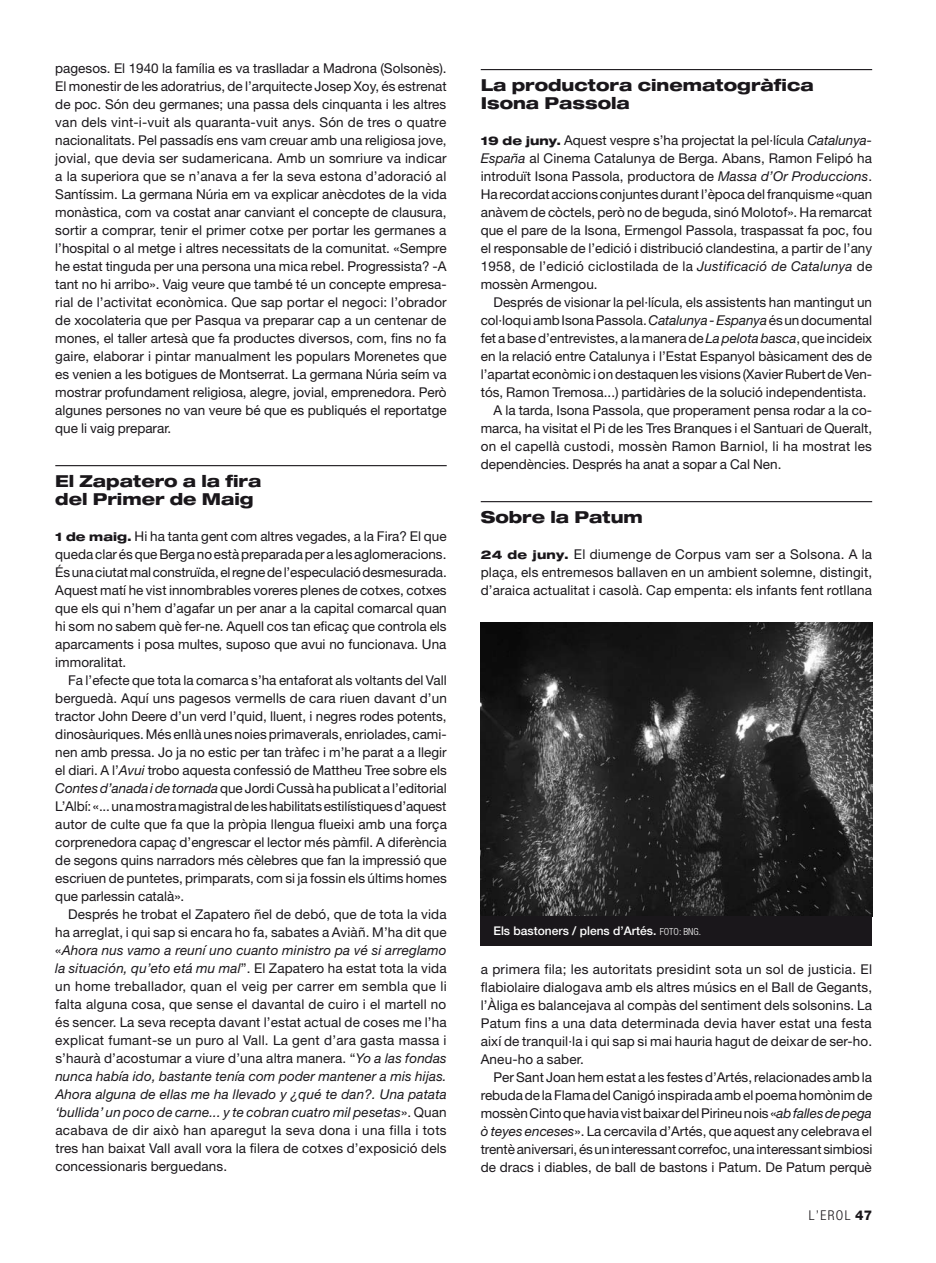
<style>
.page{position:relative;width:936px;height:1263px;background:#fff}
.page>*{position:absolute;margin:0;border:0;box-sizing:border-box;transform-origin:0 0}
.t1{font:800 expanded 16.5px/18px "Helvetica Neue LT Std";color:#1a171b}
.t2{font:13.5px/18px "Helvetica Neue LT Std";color:#1a171b;text-align:justify}
.t3{font:13.5px "Helvetica Neue LT Std";letter-spacing:.02em;color:#1a171b}
.t4{font:300 condensed 13.5px "Helvetica Neue LT Std";color:#1a171b}
.t5{font:500 12px "Helvetica Neue LT Std";color:#fff}
.s1{font-weight:800;font-stretch:expanded;font-size:12px}
.s2{font-style:italic}
.s3{font-weight:300;font-stretch:condensed;font-size:9.75px}
.s4{font-weight:800;font-stretch:normal}
</style>
<div class="page">
<hr style="left:55px;top:465px;width:391px;height:1px;background:#1a171b">
<hr style="left:480px;top:69px;width:392px;height:1px;background:#1a171b">
<hr style="left:480px;top:501px;width:392px;height:1px;background:#1a171b">
<img style="left:480px;top:623px;width:392px;height:293px">
<div style="left:480px;top:916px;width:392px;height:30px;background:#1a171b"></div>
<p class="t2" style="left:55px;top:59px;width:393px">pagesos. El 1940 la família es va traslladar a Madrona (Solsonès).<br>El monestir de les adoratrius, de l’arquitecte Josep Xoy, és estrenat de poc. Són deu germanes; una passa dels cinquanta i les altres van dels vint-i-vuit als quaranta-vuit anys. Són de tres o quatre nacionalitats. Pel passadís ens vam creuar amb una religiosa jove, jovial, que devia ser sudamericana. Amb un somriure va indicar a la superiora que se n’anava a fer la seva estona d’adoració al Santíssim. La germana Núria em va explicar anècdotes de la vida monàstica, com va costat anar canviant el concepte de clausura, sortir a comprar, tenir el primer cotxe per portar les germanes a l’hospital o al metge i altres necessitats de la comunitat. «Sempre he estat tinguda per una persona una mica rebel. Progressista? -A tant no hi arribo». Vaig veure que també té un concepte empresa&shy;rial de l’activitat econòmica. Que sap portar el negoci: l’obrador de xocolateria que per Pasqua va preparar cap a un centenar de mones, el taller artesà que fa productes diversos, com, fins no fa gaire, elaborar i pintar manualment les populars Morenetes que es venien a les botigues de Montserrat. La germana Núria seím va mostrar profundament religiosa, alegre, jovial, emprenedora. Però algunes persones no van veure bé que es publiqués el reportatge que li vaig preparar.</p>
<p class="t1" style="left:55px;top:472px;width:208px">El Zapatero a la fira del Primer de Maig</p>
<p class="t2" style="left:55px;top:527px;width:393px"><span class="s1">1 de maig.</span> Hi ha tanta gent com altres vegades, a la Fira? El que queda clar és que Berga no està preparada per a les aglomeracions.<br>És una ciutat mal construïda, el regne de l’especulació desmesurada.<br>Aquest matí he vist innombrables voreres plenes de cotxes, cotxes que els qui n’hem d’agafar un per anar a la capital comarcal quan hi som no sabem què fer-ne. Aquell cos tan eficaç que controla els aparcaments i posa multes, suposo que avui no funcionava. Una immoralitat.</p>
<p class="t2" style="left:55px;top:671px;width:393px;text-indent:13px">Fa l’efecte que tota la comarca s’ha entaforat als voltants del Vall berguedà. Aquí uns pagesos vermells de cara riuen davant d’un tractor John Deere d’un verd l’quid, lluent, i negres rodes potents, dinosàuriques. Més enllà unes noies primaverals, enriolades, cami&shy;nen amb pressa. Jo ja no estic per tan tràfec i m’he parat a a llegir el diari. A l’<span class="s2">Avui</span> trobo aquesta confessió de Mattheu Tree sobre els <span class="s2">Contes d’anada i de tornada</span> que Jordi Cussà ha publicat a l’editorial L’Albí: «... una mostra magistral de les habilitats estilístiques d’aquest autor de culte que fa que la pròpia llengua flueixi amb una força corprenedora capaç d’engrescar el lector més pàmfil. A diferència de segons quins narradors més cèlebres que fan la impressió que escriuen de puntetes, primparats, com si ja fossin els últims homes que parlessin català».</p>
<p class="t2" style="left:55px;top:905px;width:393px;text-indent:13px">Després he trobat el Zapatero ñel de debó, que de tota la vida ha arreglat, i qui sap si encara ho fa, sabates a Aviàñ. M’ha dit que «<span class="s2">Ahora nus vamo a reuní uno cuanto ministro pa vé si arreglamo la situación, qu’eto etá mu mal</span>”. El Zapatero ha estat tota la vida un home treballador, quan el veig per carrer em sembla que li falta alguna cosa, que sense el davantal de cuiro i el martell no és sencer. La seva recepta davant l’estat actual de coses me l’ha explicat fumant-se un puro al Vall. La gent d’ara gasta massa i s’haurà d’acostumar a viure d’una altra manera. “<span class="s2">Yo a las fondas nunca había ido, bastante tenía com poder mantener a mis hijas.<br>Ahora alguna de ellas me ha llevado y ¿qué te dan?. Una patata ‘bullida’ un poco de carne... y te cobran cuatro mil pesetas</span>». Quan acabava de dir això han aparegut la seva dona i una filla i tots tres han baixat Vall avall vora la filera de cotxes d’exposició dels concessionaris berguedans.</p>
<p class="t1" style="left:480px;top:76px;width:335px">La productora cinematogràfica<br>Isona Passola</p>
<p class="t2" style="left:480px;top:131px;width:393px"><span class="s1">19 de juny.</span> Aquest vespre s’ha projectat la pel·lícula <span class="s2">Catalunya-España</span> al Cinema Catalunya de Berga. Abans, Ramon Felipó ha introduït Isona Passola, productora de <span class="s2">Massa d’Or Produccions</span>.<br>Ha recordat accions conjuntes durant l’època del franquisme «quan anàvem de còctels, però no de beguda, sinó Molotof». Ha remarcat que el pare de la Isona, Ermengol Passola, traspassat fa poc, fou el responsable de l’edició i distribució clandestina, a partir de l’any 1958, de l’edició ciclostilada de la <span class="s2">Justificació de Catalunya</span> de mossèn Armengou.</p>
<p class="t2" style="left:493px;top:293px;width:380px">Després de visionar la pel·lícula, els assistents han mantingut un</p>
<p class="t2" style="left:480px;top:311px;width:393px">col·loqui amb Isona Passola. <span class="s2">Catalunya - Espanya</span> és un documental</p>
<p class="t2" style="left:480px;top:329px;width:393px">fet a base d’entrevistes, a la manera de <span class="s2">La pelota basca</span>, que incideix</p>
<p class="t2" style="left:480px;top:347px;width:393px">en la relació entre Catalunya i l’Estat Espanyol bàsicament des de</p>
<p class="t2" style="left:480px;top:365px;width:393px">l’apartat econòmic i on destaquen les visions (Xavier Rubert de Ven-</p>
<p class="t2" style="left:480px;top:383px;width:387px">tós, Ramon Tremosa...) partidàries de la solució independentista.</p>
<p class="t2" style="left:493px;top:401px;width:380px">A la tarda, Isona Passola, que properament pensa rodar a la co-</p>
<p class="t2" style="left:480px;top:419px;width:393px">marca, ha visitat el Pi de les Tres Branques i el Santuari de Queralt,</p>
<p class="t3" style="left:480px;top:438px;width:393px">on el capellà custodi, mossèn Ramon Barniol, li ha mostrat les</p>
<p class="t2" style="left:480px;top:455px;width:302px">dependències. Després ha anat a sopar a Cal Nen.</p>
<p class="t1" style="left:480px;top:508px;width:164px">Sobre la Patum</p>
<p class="t2" style="left:480px;top:545px;width:393px"><span class="s1">24 de juny.</span> El diumenge de Corpus vam ser a Solsona. A la plaça, els entremesos ballaven en un ambient solemne, distingit, d’araica actualitat i casolà. Cap empenta: els infants fent rotllana</p>
<p class="t5" style="left:493px;top:924px;width:209px">Els bastoners / plens d’Artés. <span class="s3">Foto: BNG .</span></p>
<p class="t2" style="left:480px;top:959px;width:393px">a primera fila; les autoritats presidint sota un sol de justicia. El flabiolaire dialogava amb els altres músics en el Ball de Gegants, l’Àliga es balancejava al compàs del sentiment dels solsonins. La Patum fins a una data determinada devia haver estat una festa així de tranquil·la i qui sap si mai hauria hagut de deixar de ser-ho.<br>Aneu-ho a saber.</p>
<p class="t2" style="left:480px;top:1067px;width:393px;text-indent:13px">Per Sant Joan hem estat a les festes d’Artés, relacionades amb la rebuda de la Flama del Canigó inspirada amb el poema homònim de mossèn Cinto que havia vist baixar del Pirineu nois «<span class="s2">ab falles de pega ò teyes enceses</span>». La cercavila d’Artés, que aquest any celebrava el trentè aniversari, és un interessant correfoc, una interessant simbiosi de dracs i diables, de ball de bastons i Patum. De Patum perquè</p>
<p class="t4" style="left:808px;top:1208px;width:65px">L’EROL <span class="s4">47</span></p>
</div>
